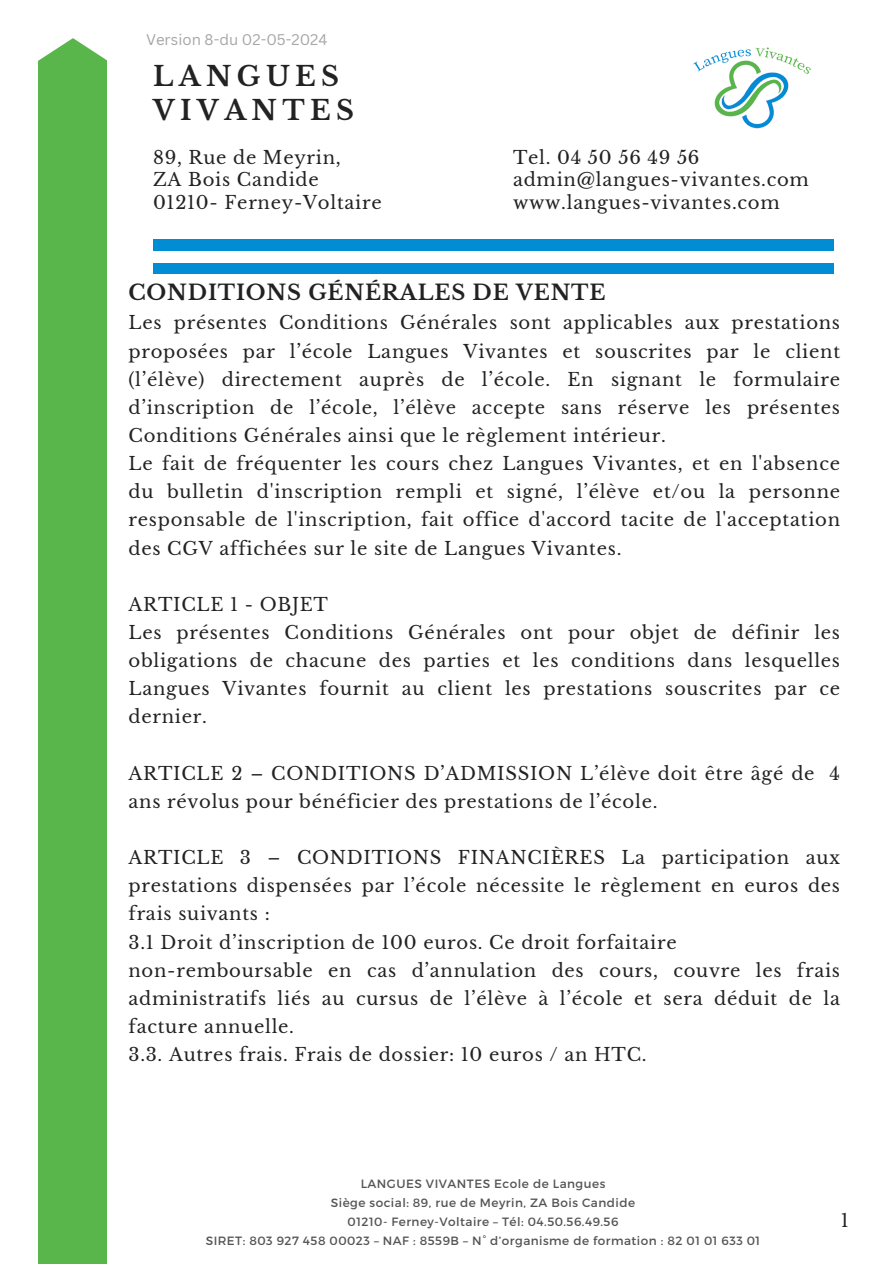
<style>
.page{position:relative;width:894px;height:1264px;background:#fff}
.page>*{position:absolute;margin:0;border:0;box-sizing:border-box;transform-origin:0 0}
.t1{font:700 27px/33.8px "Libre Baskerville";letter-spacing:.2em;color:#222}
.t2{font:700 21px "Libre Baskerville";letter-spacing:.04em;color:#222}
.t3{font:18px/28.2px "Libre Baskerville";letter-spacing:.04em;color:#222}
.t4{font:15px "Canva Sans";color:#a6a6a6}
.t5{font:12px "Montserrat";letter-spacing:.04em;color:#545454}
</style>
<div class="page">
<div style="left:39px;top:385px;width:67px;height:878px;background:#58b64a"></div>
<div style="left:39px;top:39px;width:67px;height:346px;background:#58b64a"></div>
<div style="left:153px;top:263px;width:680px;height:11px;background:#008dd4"></div>
<div style="left:153px;top:239px;width:680px;height:11px;background:#008dd4"></div>
<img style="left:693px;top:47px;width:118px;height:82px">
<p class="t4" style="left:146px;top:29px;width:183px">Version 8-du 02-05-2024</p>
<h2 class="t1" style="left:153px;top:60px;width:202px">LANGUES<br>VIVANTES</h2>
<p class="t3" style="left:153px;top:146px;width:230px;line-height:22.5px">89, Rue de Meyrin,<br>ZA Bois Candide<br>01210- Ferney-Voltaire</p>
<h3 class="t3" style="left:513px;top:146px;width:297px;line-height:22.5px">Tel. 04 50 56 49 56 admin@langues-vivantes.com www.langues-vivantes.com</h3>
<h2 class="t2" style="left:128px;top:280px;width:478px">CONDITIONS GÉNÉRALES DE VENTE</h2>
<h2 class="t3" style="left:128px;top:309px;width:713px">Les présentes Conditions Générales sont applicables aux prestations proposées par l’école Langues Vivantes et souscrites par le client (l’élève) directement auprès de l’école. En signant le formulaire d’inscription de l’école, l’élève accepte sans réserve les présentes Conditions Générales ainsi que le règlement intérieur.<br>Le fait de fréquenter les cours chez Langues Vivantes, et en l'absence du bulletin d'inscription rempli et signé, l’élève et/ou la personne responsable de l'inscription, fait office d'accord tacite de l'acceptation des CGV affichées sur le site de Langues Vivantes.</h2>
<p class="t3" style="left:128px;top:590px;width:713px">ARTICLE 1 - OBJET<br>Les présentes Conditions Générales ont pour objet de définir les obligations de chacune des parties et les conditions dans lesquelles Langues Vivantes fournit au client les prestations souscrites par ce dernier.</p>
<p class="t3" style="left:128px;top:759px;width:713px">ARTICLE 2 – CONDITIONS D’ADMISSION L’élève doit être âgé de 4 ans révolus pour bénéficier des prestations de l’école.</p>
<p class="t3" style="left:128px;top:843px;width:713px">ARTICLE 3 – CONDITIONS FINANCIÈRES La participation aux prestations dispensées par l’école nécessite le règlement en euros des frais suivants :<br>3.1 Droit d’inscription de 100 euros. Ce droit forfaitaire non-remboursable en cas d’annulation des cours, couvre les frais administratifs liés au cursus de l’élève à l’école et sera déduit de la facture annuelle.<br>3.3. Autres frais. Frais de dossier: 10 euros / an HTC.</p>
<h1 class="t5" style="left:360px;top:1175px;width:246px">LANGUES VIVANTES Ecole de Langues</h1>
<h2 class="t5" style="left:331px;top:1194px;width:305px">Siège social: 89, rue de Meyrin, ZA Bois Candide</h2>
<h2 class="t5" style="left:347px;top:1213px;width:272px">01210- Ferney-Voltaire – Tél: 04.50.56.49.56</h2>
<h2 class="t5" style="left:206px;top:1232px;width:556px">SIRET: 803 927 458 00023 – NAF : 8559B – N° d’organisme de formation : 82 01 01 633 01</h2>
<h2 class="t3" style="left:840px;top:1206px;width:10px">1</h2>
</div>
